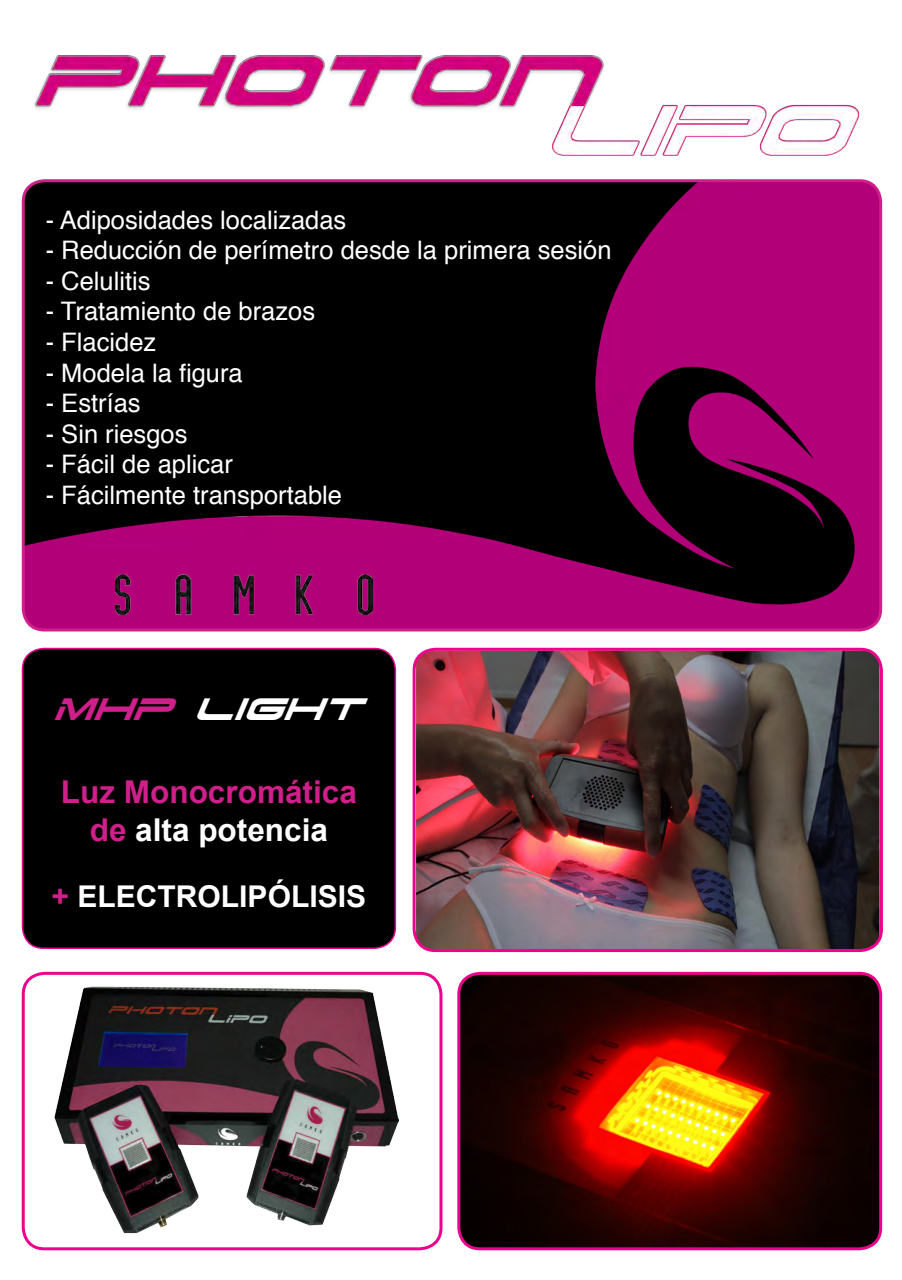
<style>
.page{position:relative;width:902px;height:1280px;background:#fff}
.page>*{position:absolute;margin:0;border:0;box-sizing:border-box;transform-origin:0 0}
.t1{font:italic 37.5px "Dodger";color:#fff}
.t2{font:700 31.5px "Arial";color:#d01f8b}
.t3{font:700 31.5px "Arial";color:#fff}
.t4{font:700 30px "Arial";color:#fff}
.t5{font:25.5px "Helvetica";color:#fff}
.s1{color:#d01f8b}
</style>
<div class="page">
<img style="left:34px;top:55px;width:832px;height:125px">
<img style="left:416px;top:650px;width:463px;height:299px">
<div style="left:412px;top:648px;width:470px;height:304px;border:3px solid #ed028c;border-radius:21px"></div>
<div style="left:22px;top:648px;width:373px;height:300px;background:#000;border-radius:21px"></div>
<div style="left:22px;top:648px;width:374px;height:301px;border:2px solid #ed028c;border-radius:21px"></div>
<img style="left:23px;top:182px;width:857px;height:448px">
<div style="left:22px;top:179px;width:860px;height:452px;border:3px solid #d01f8b;border-radius:21px"></div>
<img style="left:115px;top:574px;width:257px;height:40px">
<img style="left:460px;top:973px;width:420px;height:276px">
<div style="left:457px;top:972px;width:425px;height:278px;border:3px solid #ed028c;border-radius:21px"></div>
<img style="left:55px;top:986px;width:343px;height:247px">
<div style="left:22px;top:972px;width:420px;height:278px;border:3px solid #ed028c;border-radius:21px"></div>
<p class="t5" style="left:46px;top:200px;width:302px">- Adiposidades localizadas</p>
<p class="t5" style="left:46px;top:231px;width:567px">- Reducción de perímetro desde la primera sesión</p>
<p class="t5" style="left:46px;top:261px;width:106px">- Celulitis</p>
<p class="t5" style="left:46px;top:292px;width:271px">- Tratamiento de brazos</p>
<p class="t5" style="left:46px;top:322px;width:112px">- Flacidez</p>
<p class="t5" style="left:46px;top:353px;width:198px">- Modela la figura</p>
<p class="t5" style="left:46px;top:384px;width:96px">- Estrías</p>
<p class="t5" style="left:46px;top:414px;width:143px">- Sin riesgos</p>
<p class="t5" style="left:46px;top:445px;width:189px">- Fácil de aplicar</p>
<p class="t5" style="left:46px;top:475px;width:298px">- Fácilmente transportable</p>
<p class="t1" style="left:55px;top:689px;width:310px"><span class="s1">MHP</span> LIGHT</p>
<p class="t2" style="left:61px;top:771px;width:297px">Luz Monocromática</p>
<p class="t3" style="left:90px;top:809px;width:240px"><span class="s1">de</span> alta potencia</p>
<p class="t4" style="left:52px;top:877px;width:316px"><span class="s1">+</span> ELECTROLIPÓLISIS</p>
</div>
